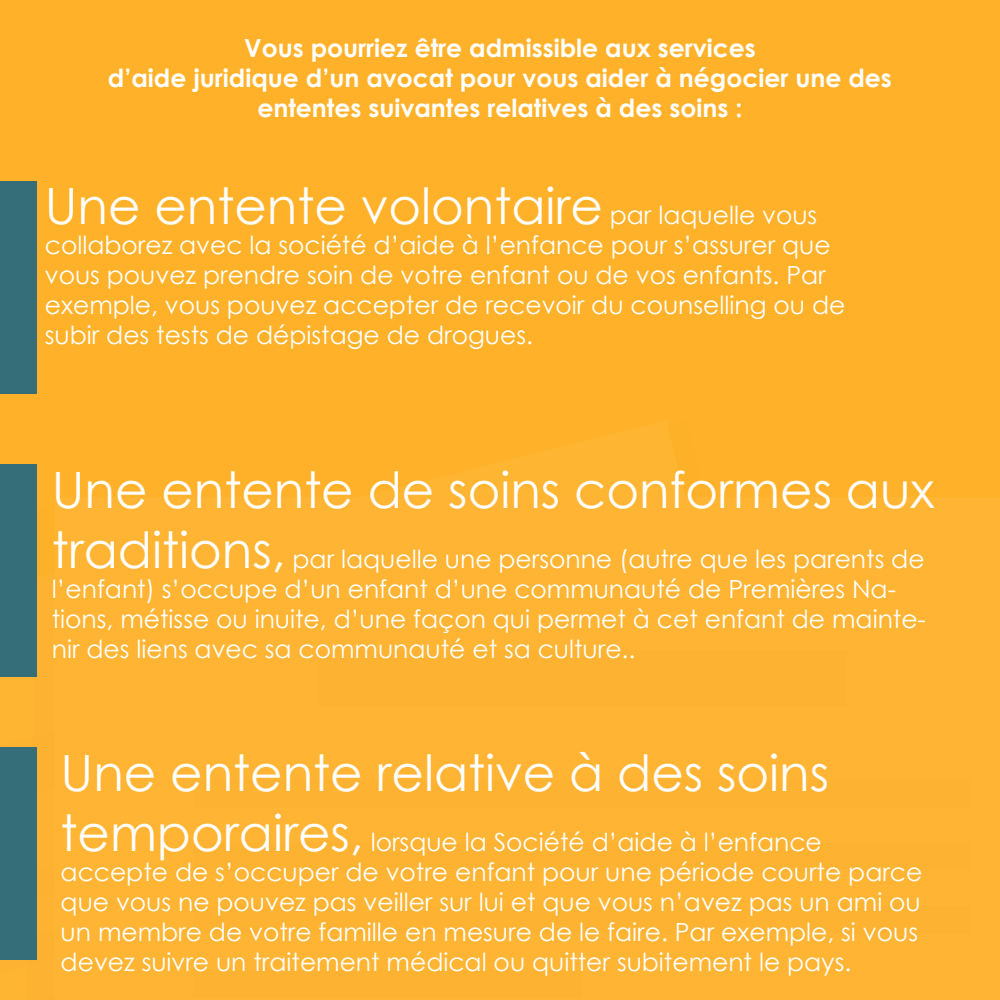
<style>
.page{position:relative;width:1000px;height:1000px;background:#ffb229}
.page>*{position:absolute;margin:0;border:0;box-sizing:border-box;transform-origin:0 0}
.t1{font:50px "Century Gothic";color:#fff}
.t2{font:25px/30px "Century Gothic";color:#fff}
.t3{font:700 25px/30px "Century Gothic";color:#fff;text-align:center}
.s1{font-size:25px}
.s2{font-size:50px}
</style>
<div class="page">
<div style="left:56px;top:498px;width:944px;height:502px;background:#ffb533"></div>
<div style="left:0;top:181px;width:37px;height:212px;background:#356d79"></div>
<div style="left:0;top:465px;width:37px;height:212px;background:#356d79"></div>
<div style="left:0;top:748px;width:37px;height:212px;background:#356d79"></div>
<p class="t3" style="left:108px;top:32px;width:785px">Vous pourriez être admissible aux services<br>d’aide juridique d’un avocat pour vous aider à négocier une des ententes suivantes relatives à des soins :</p>
<h1 class="t1" style="left:45px;top:171px;width:774px">Une entente volontaire <span class="s1">par laquelle vous</span></h1>
<p class="t2" style="left:45px;top:230px;width:802px">collaborez avec la société d’aide à l’enfance pour s’assurer que vous pouvez prendre soin de votre enfant ou de vos enfants. Par exemple, vous pouvez accepter de recevoir du counselling ou de subir des tests de dépistage de drogues.</p>
<h1 class="t1" style="left:52px;top:455px;width:884px">Une entente de soins conformes aux</h1>
<p class="t2" style="left:52px;top:543px;width:876px"><span class="s2">traditions,</span> par laquelle une personne (autre que les parents de l’enfant) s’occupe d’un enfant d’une communauté de Premières Na&shy;tions, métisse ou inuite, d’une façon qui permet à cet enfant de mainte&shy;nir des liens avec sa communauté et sa culture..</p>
<h1 class="t1" style="left:61px;top:738px;width:770px">Une entente relative à des soins</h1>
<p class="t2" style="left:61px;top:826px;width:863px"><span class="s2">temporaires,</span> lorsque la Société d’aide à l’enfance accepte de s’occuper de votre enfant pour une période courte parce que vous ne pouvez pas veiller sur lui et que vous n’avez pas un ami ou un membre de votre famille en mesure de le faire. Par exemple, si vous devez suivre un traitement médical ou quitter subitement le pays.</p>
</div>
